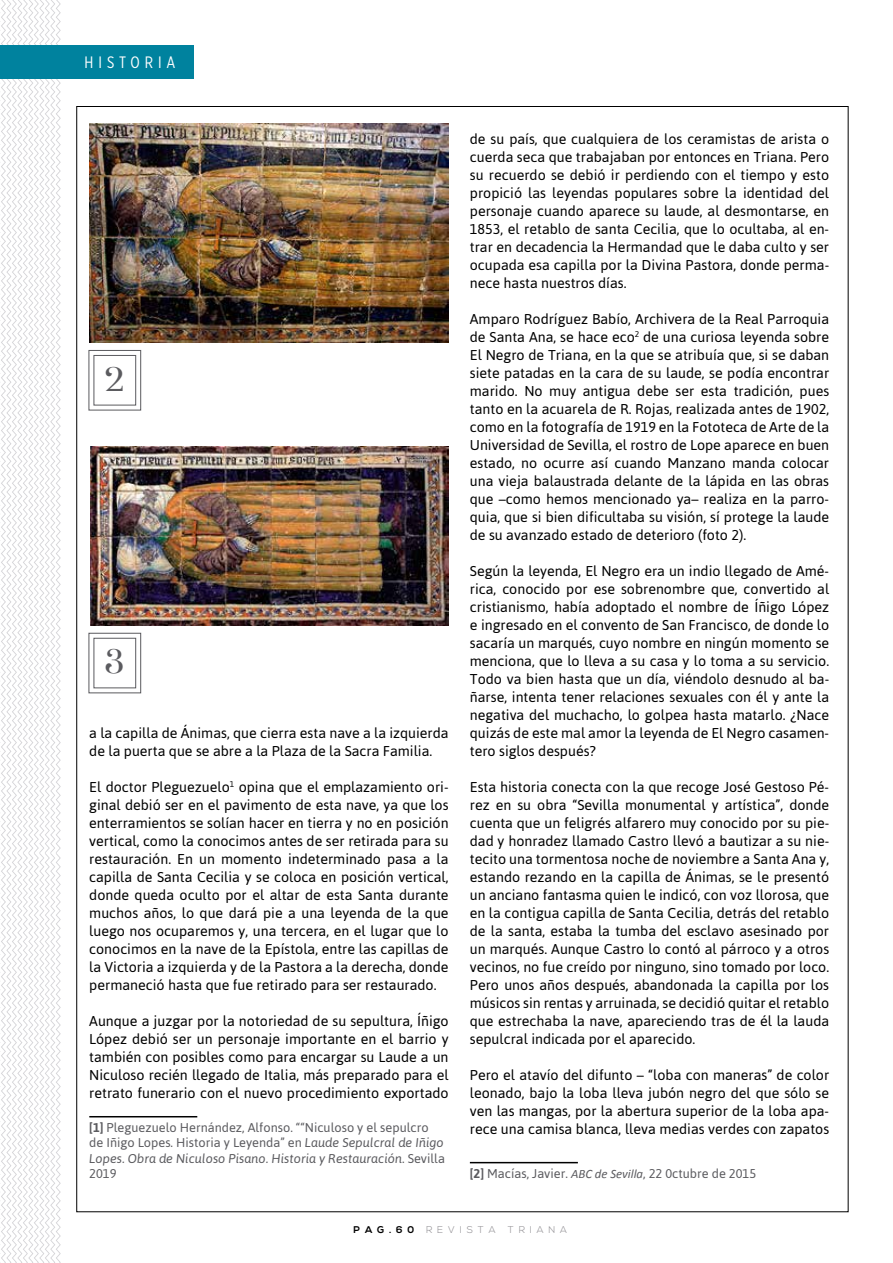
<style>
.page{position:relative;width:893px;height:1263px;background:#fff}
.page>*{position:absolute;margin:0;border:0;box-sizing:border-box;transform-origin:0 0}
.t1{font:33px "Afterglow";color:#5b5b5f}
.t2{font:16.5px "Gotham X Narrow";letter-spacing:.3em;color:#fff}
.t3{font:14.25px/18px "Asap";color:#000;text-align:justify}
.t4{font:12.75px/15.3px "Asap";color:#5b5b5f}
.t5{font:300 9.75px "Nexa";letter-spacing:.5em;color:#89878c}
.s1{font-weight:700}
.s2{font-style:italic}
.s3{font-family:"Calibri";font-style:italic}
.s4{font-weight:700;color:#000}
</style>
<div class="page">
<svg style="left:0;top:0;width:61px;height:1263px"></svg>
<div style="left:0;top:46px;width:193px;height:33px;background:#00829e"></div>
<hr style="left:89px;top:1116px;width:108px;height:1px;background:#000">
<hr style="left:470px;top:1162px;width:108px;height:1px;background:#000">
<img style="left:89px;top:123px;width:360px;height:219px">
<svg style="left:88px;top:350px;width:54px;height:61px"></svg>
<div style="left:93px;top:355px;width:43px;height:51px;border:1px solid #5b5b5f"></div>
<img style="left:91px;top:446px;width:358px;height:179px">
<svg style="left:88px;top:632px;width:54px;height:62px"></svg>
<div style="left:93px;top:638px;width:43px;height:50px;border:1px solid #5b5b5f"></div>
<p class="t2" style="left:85px;top:52px;width:92px">HISTORIA</p>
<p class="t1" style="left:105px;top:360px;width:20px">2</p>
<p class="t1" style="left:105px;top:643px;width:21px">3</p>
<p class="t3" style="left:89px;top:724px;width:361px">a la capilla de Ánimas, que cierra esta nave a la izquierda de la puerta que se abre a la Plaza de la Sacra Familia.</p>
<p class="t3" style="left:89px;top:778px;width:361px">El doctor Pleguezuelo<sup>1</sup> opina que el emplazamiento ori&shy;ginal debió ser en el pavimento de esta nave, ya que los enterramientos se solían hacer en tierra y no en posición vertical, como la conocimos antes de ser retirada para su restauración. En un momento indeterminado pasa a la capilla de Santa Cecilia y se coloca en posición vertical, donde queda oculto por el altar de esta Santa durante muchos años, lo que dará pie a una leyenda de la que luego nos ocuparemos y, una tercera, en el lugar que lo conocimos en la nave de la Epístola, entre las capillas de la Victoria a izquierda y de la Pastora a la derecha, donde permaneció hasta que fue retirado para ser restaurado.</p>
<p class="t3" style="left:89px;top:1012px;width:361px">Aunque a juzgar por la notoriedad de su sepultura, Íñigo López debió ser un personaje importante en el barrio y también con posibles como para encargar su Laude a un Niculoso recién llegado de Italia, más preparado para el retrato funerario con el nuevo procedimiento exportado</p>
<p class="t4" style="left:89px;top:1120px;width:357px"><span class="s1">[1]</span> Pleguezuelo Hernández, Alfonso. ““Niculoso y el sepulcro de Iñigo Lopes. Historia y Leyenda” en <span class="s2">Laude Sepulcral de Iñigo Lopes. Obra de Niculoso Pisano. Historia y Restauración</span>. Sevilla 2019</p>
<p class="t3" style="left:470px;top:130px;width:361px">de su país, que cualquiera de los ceramistas de arista o cuerda seca que trabajaban por entonces en Triana. Pero su recuerdo se debió ir perdiendo con el tiempo y esto propició las leyendas populares sobre la identidad del personaje cuando aparece su laude, al desmontarse, en 1853, el retablo de santa Cecilia, que lo ocultaba, al en&shy;trar en decadencia la Hermandad que le daba culto y ser ocupada esa capilla por la Divina Pastora, donde perma&shy;nece hasta nuestros días.</p>
<p class="t3" style="left:470px;top:310px;width:361px">Amparo Rodríguez Babío, Archivera de la Real Parroquia de Santa Ana, se hace eco<sup>2</sup> de una curiosa leyenda sobre El Negro de Triana, en la que se atribuía que, si se daban siete patadas en la cara de su laude, se podía encontrar marido. No muy antigua debe ser esta tradición, pues tanto en la acuarela de R. Rojas, realizada antes de 1902, como en la fotografía de 1919 en la Fototeca de Arte de la Universidad de Sevilla, el rostro de Lope aparece en buen estado, no ocurre así cuando Manzano manda colocar una vieja balaustrada delante de la lápida en las obras que –como hemos mencionado ya– realiza en la parro&shy;quia, que si bien dificultaba su visión, sí protege la laude de su avanzado estado de deterioro (foto 2).</p>
<p class="t3" style="left:470px;top:562px;width:361px">Según la leyenda, El Negro era un indio llegado de Amé&shy;rica, conocido por ese sobrenombre que, convertido al cristianismo, había adoptado el nombre de Íñigo López e ingresado en el convento de San Francisco, de donde lo sacaría un marqués, cuyo nombre en ningún momento se menciona, que lo lleva a su casa y lo toma a su servicio.<br>Todo va bien hasta que un día, viéndolo desnudo al ba&shy;ñarse, intenta tener relaciones sexuales con él y ante la negativa del muchacho, lo golpea hasta matarlo. ¿Nace quizás de este mal amor la leyenda de El Negro casamen&shy;tero siglos después?</p>
<p class="t3" style="left:470px;top:778px;width:361px">Esta historia conecta con la que recoge José Gestoso Pé&shy;rez en su obra “Sevilla monumental y artística”, donde cuenta que un feligrés alfarero muy conocido por su pie&shy;dad y honradez llamado Castro llevó a bautizar a su nie&shy;tecito una tormentosa noche de noviembre a Santa Ana y, estando rezando en la capilla de Ánimas, se le presentó un anciano fantasma quien le indicó, con voz llorosa, que en la contigua capilla de Santa Cecilia, detrás del retablo de la santa, estaba la tumba del esclavo asesinado por un marqués. Aunque Castro lo contó al párroco y a otros vecinos, no fue creído por ninguno, sino tomado por loco.<br>Pero unos años después, abandonada la capilla por los músicos sin rentas y arruinada, se decidió quitar el retablo que estrechaba la nave, apareciendo tras de él la lauda sepulcral indicada por el aparecido.</p>
<p class="t3" style="left:470px;top:1066px;width:361px">Pero el atavío del difunto – “loba con maneras” de color leonado, bajo la loba lleva jubón negro del que sólo se ven las mangas, por la abertura superior de la loba apa&shy;rece una camisa blanca, lleva medias verdes con zapatos</p>
<p class="t4" style="left:470px;top:1166px;width:288px"><span class="s1">[2]</span> Macías, Javier. <span class="s3">ABC de Sevilla</span>, 22 0ctubre de 2015</p>
<p class="t5" style="left:354px;top:1224px;width:143px"><span class="s4">PAG.60</span> REVISTA</p>
<p class="t5" style="left:508px;top:1224px;width:61px">TRIANA</p>
</div>
